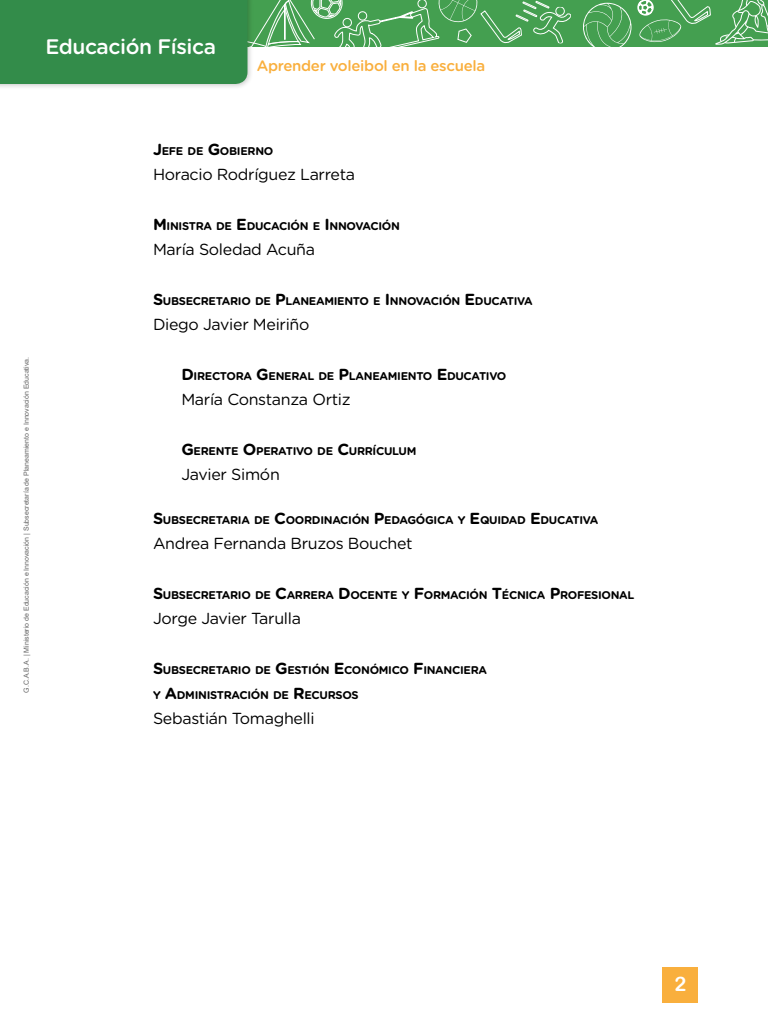
<style>
.page{position:relative;width:768px;height:1024px;background:#fff}
.page>*{position:absolute;margin:0;border:0;box-sizing:border-box;transform-origin:0 0}
.t1{font:500 21px "Gotham Rounded";letter-spacing:-.02em;color:#fff}
.t2{font:20px "Arial Rounded MT Bold";color:#fff}
.t3{font:16px "Gotham Rounded";letter-spacing:-.02em;color:#000}
.t4{font:500 15px "Gotham Rounded";letter-spacing:-.02em;color:#f9af3d}
.t5{font:700 11.2px "Gotham Rounded";letter-spacing:-.03em;color:#000}
.t6{font:7px "Arial";color:#666}
.s1{font-size:16px}
</style>
<div class="page">
<div style="left:240px;top:0;width:528px;height:47px;background:#449f50"></div>
<svg style="left:583px;top:0;width:185px;height:47px"></svg>
<div style="left:662px;top:967px;width:36px;height:36px;background:#f9af3d"></div>
<div style="left:0;top:0;width:254px;height:90px;background:#000;opacity:.22"></div>
<svg style="left:0;top:0;width:571px;height:84px"></svg>
<h1 class="t1" style="left:45px;top:32px;width:172px">Educación Física</h1>
<h3 class="t4" style="left:257px;top:55px;width:230px">Aprender voleibol en la escuela</h3>
<p class="t6" style="left:22px;top:693px;width:337px;rotate:-90deg">G.C.A.B.A. | Ministerio de Educación e Innovación | Subsecretaría de Planeamiento e Innovación Educativa.</p>
<p class="t5" style="left:153px;top:142px;width:122px"><span class="s1">J</span>EFE DE <span class="s1">G</span>OBIERNO</p>
<h3 class="t3" style="left:153px;top:163px;width:204px">Horacio Rodríguez Larreta</h3>
<p class="t5" style="left:153px;top:217px;width:248px"><span class="s1">M</span>INISTRA DE <span class="s1">E</span>DUCACIÓN E <span class="s1">I</span> NNOVACIÓN</p>
<h3 class="t3" style="left:153px;top:238px;width:164px">María Soledad Acuña</h3>
<p class="t5" style="left:153px;top:292px;width:381px"><span class="s1">S</span>UBSECRETARIO DE <span class="s1">P</span>LANEAM IENTO E <span class="s1">I</span> NNOVACIÓN <span class="s1">E</span>DUCATIVA</p>
<h3 class="t3" style="left:153px;top:313px;width:158px">Diego Javier Meiriño</h3>
<p class="t5" style="left:181px;top:367px;width:327px"><span class="s1">D</span> IRECTORA <span class="s1">G</span>ENERAL DE <span class="s1">P</span>LANEAM IENTO <span class="s1">E</span>DUCATIVO</p>
<h3 class="t3" style="left:181px;top:388px;width:171px">María Constanza Ortiz</h3>
<p class="t5" style="left:181px;top:442px;width:235px"><span class="s1">G</span>ERENTE <span class="s1">O</span>PERATIVO DE <span class="s1">C</span>URRÍCULUM</p>
<h3 class="t3" style="left:181px;top:463px;width:100px">Javier Simón</h3>
<p class="t5" style="left:153px;top:512px;width:447px"><span class="s1">S</span>UBSECRETARIA DE <span class="s1">C</span>OORDINACIÓN <span class="s1">P</span>EDAGÓGICA Y <span class="s1">E</span>QUIDAD <span class="s1">E</span>DUCATIVA</p>
<h3 class="t3" style="left:153px;top:532px;width:261px">Andrea Fernanda Bruzos Bouchet</h3>
<p class="t5" style="left:153px;top:587px;width:483px"><span class="s1">S</span>UBSECRETARIO DE <span class="s1">C</span>ARRERA <span class="s1">D</span>OCENTE Y <span class="s1">F</span>ORMACIÓN <span class="s1">T</span>ÉCNICA <span class="s1">P</span>ROFESIONAL</p>
<h3 class="t3" style="left:153px;top:607px;width:149px">Jorge Javier Tarulla</h3>
<p class="t5" style="left:153px;top:662px;width:335px"><span class="s1">S</span>UBSECRETARIO DE <span class="s1">G</span>ESTIÓN <span class="s1">E</span>CONÓM ICO <span class="s1">F</span>INANCIERA</p>
<p class="t5" style="left:153px;top:687px;width:207px">Y <span class="s1">A</span>DM INISTRACIÓN DE <span class="s1">R</span>ECURSOS</p>
<h3 class="t3" style="left:153px;top:707px;width:163px">Sebastián Tomaghelli</h3>
<h2 class="t2" style="left:675px;top:972px;width:13px">2</h2>
</div>
